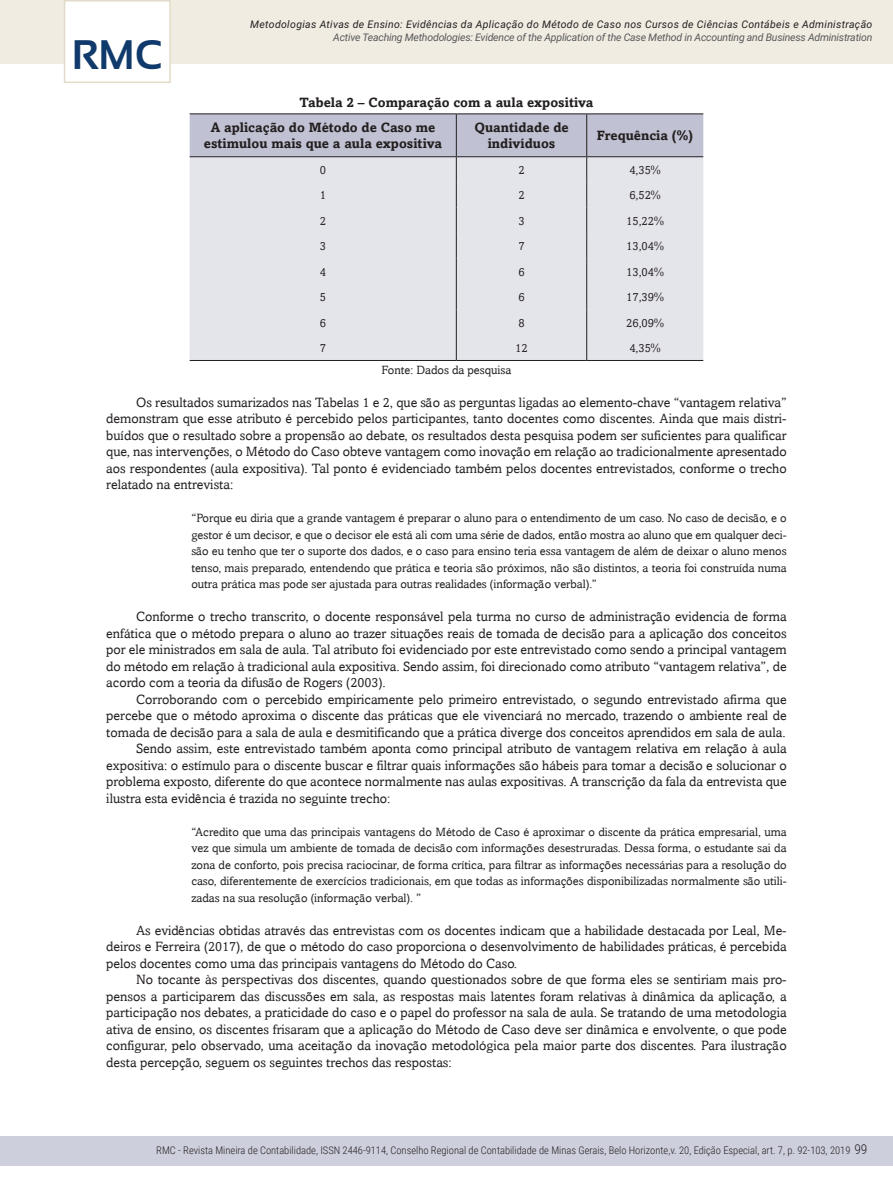
<style>
.page{position:relative;width:893px;height:1191px;background:#fff}
.page>*{position:absolute;margin:0;border:0;box-sizing:border-box;transform-origin:0 0}
.t1{font:700 41.25px "Sansation";color:#103a6b}
.texto_corrido_1{font:13.5px/16.5px "Amasis";color:#231f20;text-align:justify}
.título_quadro_tabela{font:700 13.5px/16.2px "Amasis";color:#231f20;text-align:center}
.Tabela-_titulo{font:700 13.5px "Amasis";color:#231f20}
.t2{font:300 13.5px "Roboto Condensed";color:#231f20}
.citação{font:12px/16.5px "Amasis";color:#231f20;text-align:justify}
.fonte_quadro_tabela{font:12px "Amasis";color:#231f20}
.Fonte-tab-img{font:12px "Amasis";color:#231f20}
.t3{font:300 10.5px "Roboto Condensed";color:#231f20}
.t4{font:italic 10.5px "Roboto";letter-spacing:.03em;color:#231f20}
.t5{font:italic 10.5px "Roboto";letter-spacing:-.02em;color:#57585a}
</style>
<div class="page">
<div style="left:0;top:1135px;width:893px;height:30px;background:#cecfdd"></div>
<div style="left:0;top:0;width:893px;height:64px;background:#f1ece2"></div>
<div style="left:64px;top:0;width:107px;height:83px;background:#fff;border:2px solid #e3dbc9"></div>
<hr style="left:456px;top:113px;width:131px;height:1px;background:#231f20">
<hr style="left:190px;top:113px;width:266px;height:1px;background:#231f20">
<hr style="left:587px;top:113px;width:116px;height:1px;background:#231f20">
<hr style="left:587px;top:360px;width:116px;height:1px;background:#231f20">
<hr style="left:456px;top:360px;width:131px;height:1px;background:#231f20">
<svg style="left:190px;top:114px;width:513px;height:246px"></svg>
<hr style="left:190px;top:360px;width:266px;height:1px;background:#231f20">
<h1 class="t1" style="left:72px;top:32px;width:92px">RMC</h1>
<p class="t4" style="left:250px;top:17px;width:624px">Metodologias Ativas de Ensino: Evidências da Aplicação do Método de Caso nos Cursos de Ciências Contábeis e Administração</p>
<p class="t5" style="left:333px;top:30px;width:541px">Active Teaching Methodologies: Evidence of the Application of the Case Method in Accounting and Business Administration</p>
<p class="Tabela-_titulo" style="left:299px;top:95px;width:296px">Tabela 2 – Comparação com a aula expositiva</p>
<p class="título_quadro_tabela" style="left:204px;top:119px;width:240px">A aplicação do Método de Caso me estimulou mais que a aula expositiva</p>
<p class="título_quadro_tabela" style="left:474px;top:119px;width:96px">Quantidade de indivíduos</p>
<p class="título_quadro_tabela" style="left:597px;top:127px;width:98px">Frequência (%)</p>
<p class="fonte_quadro_tabela" style="left:320px;top:163px;width:8px">0</p>
<p class="fonte_quadro_tabela" style="left:518px;top:163px;width:8px">2</p>
<p class="fonte_quadro_tabela" style="left:629px;top:163px;width:33px">4,35%</p>
<p class="fonte_quadro_tabela" style="left:320px;top:188px;width:8px">1</p>
<p class="fonte_quadro_tabela" style="left:518px;top:188px;width:8px">2</p>
<p class="fonte_quadro_tabela" style="left:629px;top:188px;width:33px">6,52%</p>
<p class="fonte_quadro_tabela" style="left:320px;top:214px;width:8px">2</p>
<p class="fonte_quadro_tabela" style="left:518px;top:214px;width:8px">3</p>
<p class="fonte_quadro_tabela" style="left:626px;top:214px;width:39px">15,22%</p>
<p class="fonte_quadro_tabela" style="left:320px;top:239px;width:8px">3</p>
<p class="fonte_quadro_tabela" style="left:518px;top:239px;width:8px">7</p>
<p class="fonte_quadro_tabela" style="left:626px;top:239px;width:39px">13,04%</p>
<p class="fonte_quadro_tabela" style="left:320px;top:264px;width:8px">4</p>
<p class="fonte_quadro_tabela" style="left:518px;top:264px;width:8px">6</p>
<p class="fonte_quadro_tabela" style="left:626px;top:264px;width:39px">13,04%</p>
<p class="fonte_quadro_tabela" style="left:320px;top:290px;width:8px">5</p>
<p class="fonte_quadro_tabela" style="left:518px;top:290px;width:8px">6</p>
<p class="fonte_quadro_tabela" style="left:626px;top:290px;width:39px">17,39%</p>
<p class="fonte_quadro_tabela" style="left:320px;top:315px;width:8px">6</p>
<p class="fonte_quadro_tabela" style="left:518px;top:315px;width:8px">8</p>
<p class="fonte_quadro_tabela" style="left:626px;top:315px;width:39px">26,09%</p>
<p class="fonte_quadro_tabela" style="left:320px;top:341px;width:8px">7</p>
<p class="fonte_quadro_tabela" style="left:515px;top:341px;width:14px">12</p>
<p class="fonte_quadro_tabela" style="left:629px;top:341px;width:33px">4,35%</p>
<p class="Fonte-tab-img" style="left:382px;top:362px;width:131px">Fonte: Dados da pesquisa</p>
<p class="texto_corrido_1" style="left:106px;top:393px;width:682px;text-indent:30px">Os resultados sumarizados nas Tabelas 1 e 2, que são as perguntas ligadas ao elemento-chave “vantagem relativa” demonstram que esse atributo é percebido pelos participantes, tanto docentes como discentes. Ainda que mais distri&shy;buídos que o resultado sobre a propensão ao debate, os resultados desta pesquisa podem ser suficientes para qualificar que, nas intervenções, o Método do Caso obteve vantagem como inovação em relação ao tradicionalmente apresentado aos respondentes (aula expositiva). Tal ponto é evidenciado também pelos docentes entrevistados, conforme o trecho relatado na entrevista:</p>
<p class="citação" style="left:191px;top:509px;width:597px">“Porque eu diria que a grande vantagem é preparar o aluno para o entendimento de um caso. No caso de decisão, e o gestor é um decisor, e que o decisor ele está ali com uma série de dados, então mostra ao aluno que em qualquer deci&shy;são eu tenho que ter o suporte dos dados, e o caso para ensino teria essa vantagem de além de deixar o aluno menos tenso, mais preparado, entendendo que prática e teoria são próximos, não são distintos, a teoria foi construída numa outra prática mas pode ser ajustada para outras realidades (informação verbal).”</p>
<p class="texto_corrido_1" style="left:106px;top:608px;width:682px;text-indent:30px">Conforme o trecho transcrito, o docente responsável pela turma no curso de administração evidencia de forma enfática que o método prepara o aluno ao trazer situações reais de tomada de decisão para a aplicação dos conceitos por ele ministrados em sala de aula. Tal atributo foi evidenciado por este entrevistado como sendo a principal vantagem do método em relação à tradicional aula expositiva. Sendo assim, foi direcionado como atributo “vantagem relativa”, de acordo com a teoria da difusão de Rogers (2003).</p>
<p class="texto_corrido_1" style="left:106px;top:690px;width:682px;text-indent:30px">Corroborando com o percebido empiricamente pelo primeiro entrevistado, o segundo entrevistado afirma que percebe que o método aproxima o discente das práticas que ele vivenciará no mercado, trazendo o ambiente real de tomada de decisão para a sala de aula e desmitificando que a prática diverge dos conceitos aprendidos em sala de aula.</p>
<p class="texto_corrido_1" style="left:106px;top:740px;width:682px;text-indent:30px">Sendo assim, este entrevistado também aponta como principal atributo de vantagem relativa em relação à aula expositiva: o estímulo para o discente buscar e filtrar quais informações são hábeis para tomar a decisão e solucionar o problema exposto, diferente do que acontece normalmente nas aulas expositivas. A transcrição da fala da entrevista que ilustra esta evidência é trazida no seguinte trecho:</p>
<p class="citação" style="left:191px;top:823px;width:597px">“Acredito que uma das principais vantagens do Método de Caso é aproximar o discente da prática empresarial, uma vez que simula um ambiente de tomada de decisão com informações desestruradas. Dessa forma, o estudante sai da zona de conforto, pois precisa raciocinar, de forma crítica, para filtrar as informações necessárias para a resolução do caso, diferentemente de exercícios tradicionais, em que todas as informações disponibilizadas normalmente são utili&shy;zadas na sua resolução (informação verbal). ”</p>
<p class="texto_corrido_1" style="left:106px;top:921px;width:682px;text-indent:30px">As evidências obtidas através das entrevistas com os docentes indicam que a habilidade destacada por Leal, Me&shy;deiros e Ferreira (2017), de que o método do caso proporciona o desenvolvimento de habilidades práticas, é percebida pelos docentes como uma das principais vantagens do Método do Caso.</p>
<p class="texto_corrido_1" style="left:106px;top:971px;width:682px;text-indent:30px">No tocante às perspectivas dos discentes, quando questionados sobre de que forma eles se sentiriam mais pro&shy;pensos a participarem das discussões em sala, as respostas mais latentes foram relativas à dinâmica da aplicação, a participação nos debates, a praticidade do caso e o papel do professor na sala de aula. Se tratando de uma metodologia ativa de ensino, os discentes frisaram que a aplicação do Método de Caso deve ser dinâmica e envolvente, o que pode configurar, pelo observado, uma aceitação da inovação metodológica pela maior parte dos discentes. Para ilustração desta percepção, seguem os seguintes trechos das respostas:</p>
<p class="t2" style="left:854px;top:1140px;width:15px">99</p>
<p class="t3" style="left:156px;top:1143px;width:696px">RMC - Revista Mineira de Contabilidade, ISSN 2446-9114, Conselho Regional de Contabilidade de Minas Gerais, Belo Horizonte,v. 20, Edição Especial, art. 7, p. 92-103, 2019</p>
</div>
